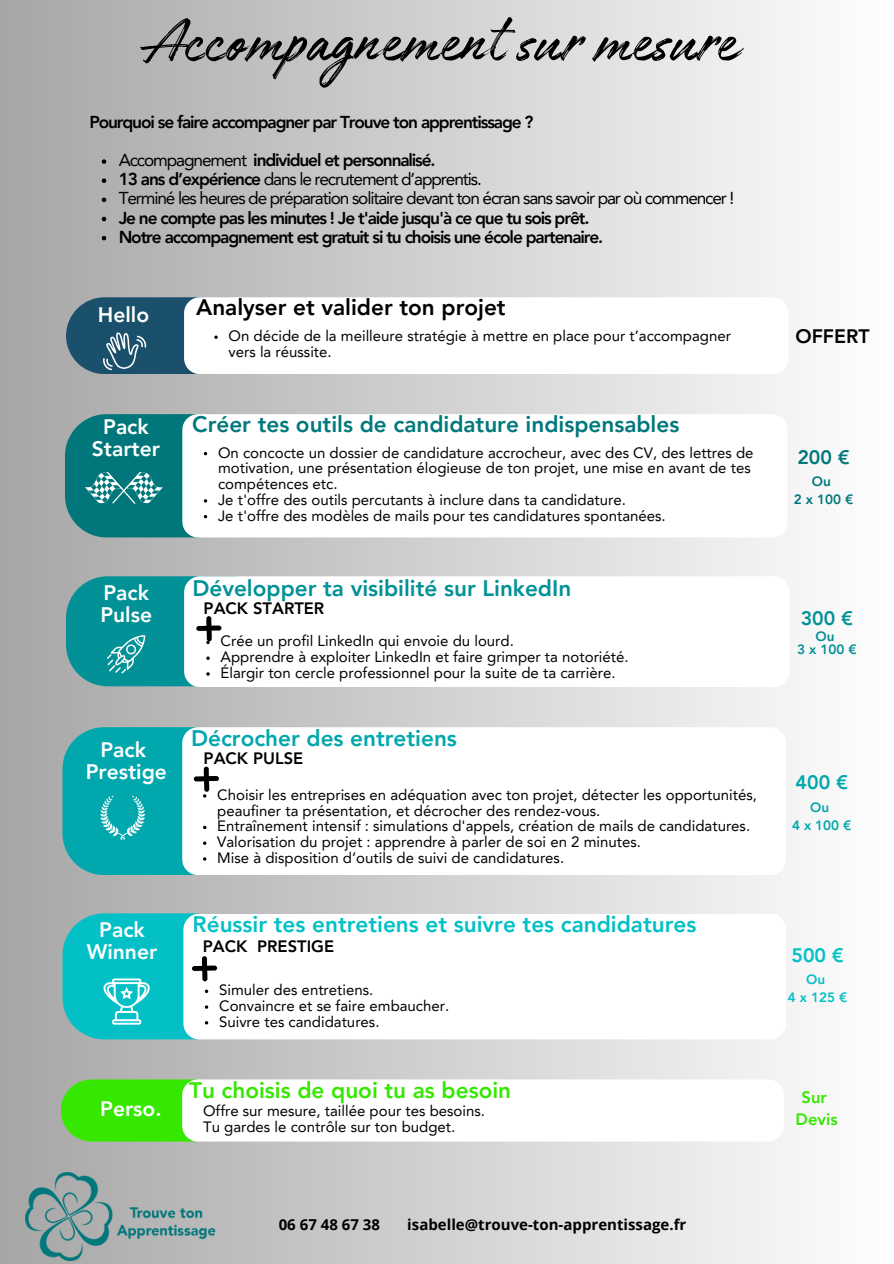
<style>
.page{position:relative;width:894px;height:1264px;background:#fff}
.page>*{position:absolute;margin:0;border:0;box-sizing:border-box;transform-origin:0 0}
.t1{font:70.5px "Authenia Textured";color:#000}
.t2{font:800 22.5px "Avenir LT Pro";color:#03c0c6}
.t3{font:800 22.5px "Avenir LT Pro";color:#00787c}
.t4{font:800 22.5px "Avenir LT Pro";color:#019196}
.t5{font:800 22.5px "Avenir LT Pro";color:#000}
.t6{font:800 22.5px "Avenir LT Pro";color:#36e801}
.t7{font:800 22.5px "Avenir LT Pro";color:#00a7ad}
.t8{font:800 21px/21.3px "Avenir LT Pro";color:#fff;text-align:center}
.t9{font:800 19.5px "Avenir LT Pro";color:#000}
.t10{font:800 19.5px "Avenir LT Pro";color:#01777b}
.t11{font:800 19.5px "Avenir LT Pro";color:#019196}
.t12{font:800 19.5px "Avenir LT Pro";color:#00a7ad}
.t13{font:800 19.5px "Avenir LT Pro";color:#03c0c6}
.t14{font:800 17.25px "Avenir LT Pro";letter-spacing:-.065em;color:#000}
.t15{font:17.25px "Avenir LT Pro";letter-spacing:-.065em;color:#000}
.t16{font:800 16.5px "Avenir LT Pro";color:#000}
.t17{font:800 16.5px/22.5px "Avenir LT Pro";color:#36e801;text-align:center}
.t18{font:15px/15.8px "Avenir LT Pro";color:#000}
.t19{font:700 15px "Open Sans";color:#000}
.t20{font:800 13.5px "Avenir LT Pro";color:#01777b}
.t21{font:800 13.5px "Avenir LT Pro";color:#019196}
.t22{font:800 13.5px "Avenir LT Pro";color:#00a7ad}
.t23{font:800 13.5px "Avenir LT Pro";color:#03c0c6}
.s1{font-weight:400}
.s2{font-weight:800}
</style>
<div class="page">
<div style="left:0;top:0;width:893px;height:1263px;background:linear-gradient(to right,#a6a6a6,#fefefe)"></div>
<img style="left:25px;top:1172px;width:203px;height:88px">
<svg style="left:61px;top:1079px;width:133px;height:62px;background:#3de40b"></svg>
<div style="left:182px;top:1079px;width:601px;height:62px;background:#fff;border-radius:16px"></div>
<div style="left:66px;top:297px;width:171px;height:77px;background:#1a506b;border-radius:38px"></div>
<div style="left:184px;top:297px;width:604px;height:77px;background:#fff;border-radius:16px"></div>
<svg style="left:103px;top:332px;width:44px;height:38px"></svg>
<svg style="left:214px;top:335px;width:4px;height:4px"></svg>
<div style="left:182px;top:414px;width:605px;height:123px;background:#fff;border-radius:16px"></div>
<svg style="left:65px;top:414px;width:171px;height:123px"></svg>
<div style="left:184px;top:576px;width:605px;height:111px;background:#fff;border-radius:16px"></div>
<svg style="left:66px;top:576px;width:207px;height:110px"></svg>
<div style="left:182px;top:727px;width:603px;height:148px;background:#fff;border-radius:16px"></div>
<svg style="left:62px;top:727px;width:173px;height:148px"></svg>
<div style="left:183px;top:913px;width:602px;height:126px;background:#fff;border-radius:16px"></div>
<svg style="left:62px;top:913px;width:173px;height:126px"></svg>
<svg style="left:102px;top:159px;width:4px;height:5px"></svg>
<svg style="left:102px;top:178px;width:4px;height:5px"></svg>
<svg style="left:102px;top:198px;width:4px;height:4px"></svg>
<svg style="left:102px;top:217px;width:4px;height:4px"></svg>
<svg style="left:102px;top:236px;width:4px;height:4px"></svg>
<p class="t1" style="left:144px;top:5px;width:594px">Accompagnement sur mesure</p>
<h2 class="t14" style="left:89px;top:115px;width:445px">Pourquoi se faire accompagner par Trouve ton apprentissage ?</h2>
<h4 class="t14" style="left:119px;top:153px;width:318px"><span class="s1">Accompagnement</span> individuel et personnalisé.</h4>
<p class="t15" style="left:119px;top:172px;width:364px"><span class="s2">13 ans d’expérience</span> dans le recrutement d’apprentis.</p>
<p class="t15" style="left:119px;top:191px;width:617px">Terminé les heures de préparation solitaire devant ton écran sans savoir par où commencer !</p>
<p class="t14" style="left:119px;top:210px;width:472px">Je ne compte pas les minutes ! Je t'aide jusqu'à ce que tu sois prêt.</p>
<p class="t14" style="left:119px;top:229px;width:486px">Notre accompagnement est gratuit si tu choisis une école partenaire.</p>
<p class="t8" style="left:98px;top:306px;width:53px">Hello</p>
<h2 class="t5" style="left:196px;top:298px;width:311px">Analyser et valider ton projet</h2>
<p class="t18" style="left:228px;top:329px;width:503px">On décide de la meilleure stratégie à mettre en place pour t’accompagner vers la réussite.</p>
<p class="t8" style="left:92px;top:418px;width:70px">Pack<br>Starter</p>
<h3 class="t3" style="left:192px;top:415px;width:488px">Créer tes outils de candidature indispensables</h3>
<p class="t18" style="left:218px;top:446px;width:537px">On concocte un dossier de candidature accrocheur, avec des CV, des lettres de motivation, une présentation élogieuse de ton projet, une mise en avant de tes compétences etc.</p>
<p class="t18" style="left:218px;top:493px;width:409px">Je t'offre des outils percutants à inclure dans ta candidature.</p>
<h2 class="t18" style="left:218px;top:509px;width:449px">Je t'offre des modèles de mails pour tes candidatures spontanées.</h2>
<p class="t8" style="left:103px;top:584px;width:47px">Pack</p>
<p class="t4" style="left:192px;top:579px;width:380px">Développer ta visibilité sur LinkedIn</p>
<p class="t8" style="left:100px;top:605px;width:53px">Pulse</p>
<h4 class="t16" style="left:203px;top:601px;width:122px">PACK STARTER</h4>
<h2 class="t8" style="left:86px;top:741px;width:83px">Pack<br>Prestige</h2>
<p class="t8" style="left:87px;top:921px;width:72px">Pack<br>Winner</p>
<h2 class="t18" style="left:220px;top:634px;width:295px">Crée un profil LinkedIn qui envoie du lourd.</h2>
<p class="t18" style="left:220px;top:650px;width:409px">Apprendre à exploiter LinkedIn et faire grimper ta notoriété.</p>
<h2 class="t18" style="left:220px;top:666px;width:396px">Élargir ton cercle professionnel pour la suite de ta carrière.</h2>
<h2 class="t7" style="left:191px;top:728px;width:267px">Décrocher des entretiens</h2>
<p class="t16" style="left:203px;top:751px;width:101px">PACK PULSE</p>
<p class="t18" style="left:217px;top:788px;width:541px">Choisir les entreprises en adéquation avec ton projet, détecter les opportunités, peaufiner ta présentation, et décrocher des rendez-vous.</p>
<p class="t18" style="left:217px;top:819px;width:534px">Entraînement intensif : simulations d'appels, création de mails de candidatures.</p>
<p class="t18" style="left:217px;top:835px;width:425px">Valorisation du projet : apprendre à parler de soi en 2 minutes.</p>
<p class="t18" style="left:217px;top:851px;width:348px">Mise à disposition d’outils de suivi de candidatures.</p>
<p class="t2" style="left:192px;top:914px;width:505px">Réussir tes entretiens et suivre tes candidatures</p>
<p class="t16" style="left:203px;top:939px;width:133px">PACK PRESTIGE</p>
<p class="t18" style="left:219px;top:983px;width:156px">Simuler des entretiens.</p>
<p class="t18" style="left:219px;top:999px;width:232px">Convaincre et se faire embaucher.</p>
<p class="t18" style="left:219px;top:1015px;width:162px">Suivre tes candidatures.</p>
<h2 class="t9" style="left:795px;top:328px;width:76px">OFFERT</h2>
<h2 class="t10" style="left:797px;top:449px;width:54px">200 €</h2>
<p class="t20" style="left:811px;top:476px;width:20px">Ou</p>
<p class="t20" style="left:793px;top:494px;width:61px">2x100€</p>
<p class="t11" style="left:800px;top:610px;width:54px">300 €</p>
<p class="t21" style="left:815px;top:630px;width:20px">Ou</p>
<p class="t21" style="left:797px;top:644px;width:61px">3x100€</p>
<p class="t12" style="left:795px;top:774px;width:54px">400 €</p>
<h4 class="t22" style="left:810px;top:801px;width:20px">Ou</h4>
<p class="t22" style="left:791px;top:819px;width:61px">4x100€</p>
<p class="t13" style="left:791px;top:946px;width:54px">500 €</p>
<h2 class="t23" style="left:805px;top:973px;width:20px">Ou</h2>
<p class="t23" style="left:787px;top:991px;width:61px">4x125€</p>
<h5 class="t6" style="left:189px;top:1080px;width:323px">Tu choisis de quoi tu as besoin</h5>
<p class="t18" style="left:203px;top:1104px;width:283px">Offre sur mesure, taillée pour tes besoins.</p>
<p class="t18" style="left:203px;top:1119px;width:253px">Tu gardes le contrôle sur ton budget.</p>
<p class="t8" style="left:100px;top:1100px;width:63px">Perso.</p>
<p class="t17" style="left:795px;top:1087px;width:44px">Sur<br>Devis</p>
<p class="t19" style="left:279px;top:1213px;width:103px">06 67 48 67 38</p>
<p class="t19" style="left:407px;top:1213px;width:280px">isabelle@trouve-ton-apprentissage.fr</p>
</div>
